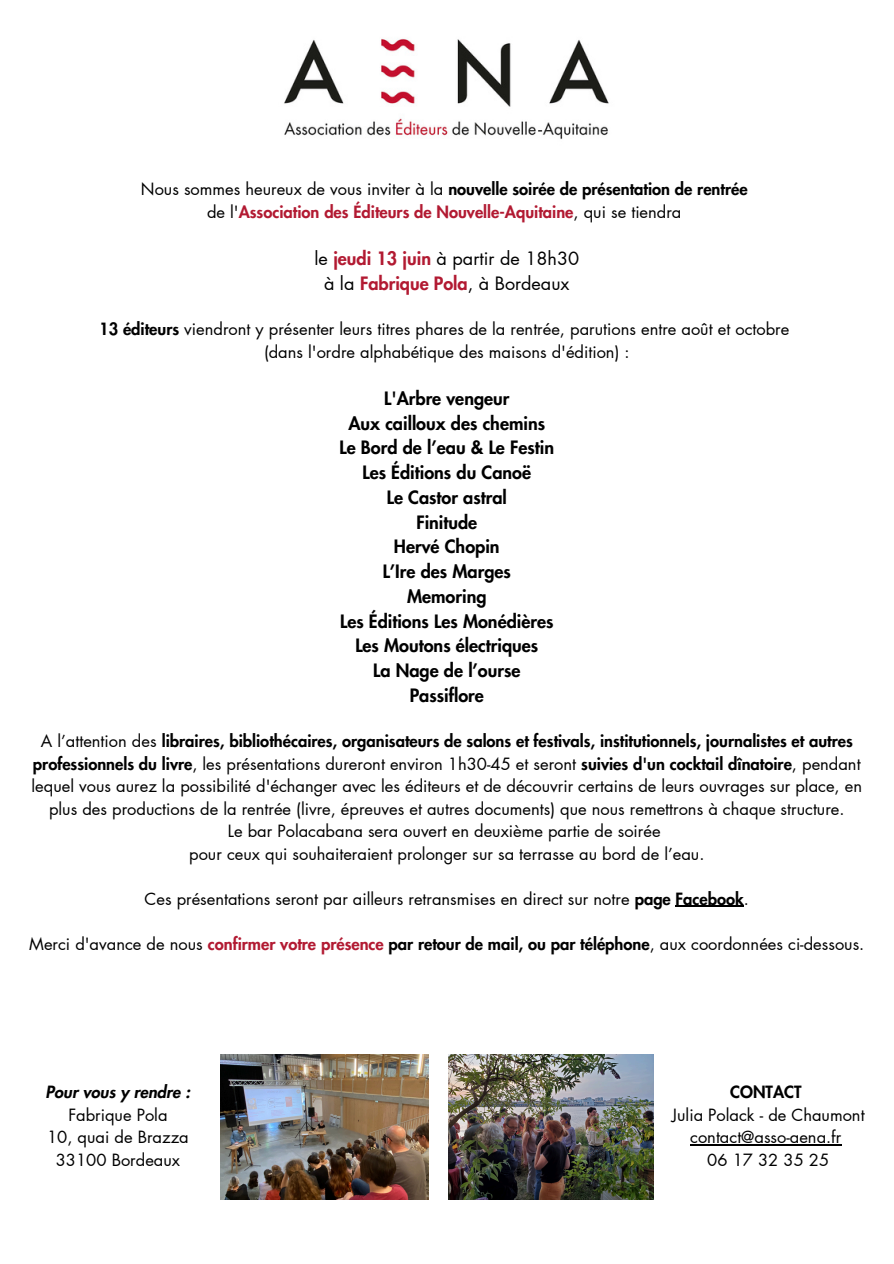
<style>
.page{position:relative;width:894px;height:1264px;background:#fff}
.page>*{position:absolute;margin:0;border:0;box-sizing:border-box;transform-origin:0 0}
.t1{font:800 18px/24.8px "Futura LT Pro";color:#000;text-align:center}
.t2{font:18px "Futura LT Pro";color:#000}
.t3{font:16.5px/22.5px "Futura LT Pro";color:#000;text-align:center}
.t4{font:800 16.5px "Futura LT Pro";color:#000}
.t5{font:800 16.5px "Futura LT Pro";color:#b21a32}
.t6{font:italic 800 16.5px "Futura LT Pro";color:#000}
.s1{font-weight:400}
.s2{font-weight:400;color:#000}
.s3{font-weight:800;color:#b21a32}
.s4{font-weight:800}
</style>
<div class="page">
<img style="left:284px;top:39px;width:325px;height:100px">
<hr style="left:675px;top:905px;width:68px;height:1px;background:#000">
<hr style="left:690px;top:1144px;width:151px;height:1px;background:#000">
<img style="left:448px;top:1054px;width:205px;height:145px">
<img style="left:220px;top:1054px;width:208px;height:145px">
<p class="t4" style="left:141px;top:182px;width:608px"><span class="s1">Nous sommes heureux de vous inviter à la</span> nouvelle soirée de présentation de rentrée</p>
<p class="t5" style="left:207px;top:204px;width:476px"><span class="s2">de l'</span>Association des Éditeurs de Nouvelle-Aquitaine<span class="s2">, qui se tiendra</span></p>
<p class="t2" style="left:314px;top:250px;width:266px">le <span class="s3">jeudi 13 juin</span> à partir de 18h30</p>
<p class="t2" style="left:324px;top:275px;width:247px">à la <span class="s3">Fabrique Pola</span>, à Bordeaux</p>
<p class="t3" style="left:99px;top:318px;width:691px"><span class="s4">13 éditeurs</span> viendront y présenter leurs titres phares de la rentrée, parutions entre août et octobre</p>
<p class="t3" style="left:264px;top:341px;width:367px">(dans l'ordre alphabétique des maisons d'édition) :</p>
<h1 class="t1" style="left:339px;top:386px;width:216px">L'Arbre vengeur<br>Aux cailloux des chemins<br>Le Bord de l’eau &amp; Le Festin<br>Les Éditions du Canoë<br>Le Castor astral<br>Finitude<br>Hervé Chopin<br>L’Ire des Marges<br>Memoring<br>Les Éditions Les Monédières<br>Les Moutons électriques<br>La Nage de l’ourse<br>Passiflore</h1>
<p class="t3" style="left:32px;top:730px;width:831px">A l’attention des <span class="s4">libraires, bibliothécaires, organisateurs de salons et festivals, institutionnels, journalistes et autres professionnels du livre</span>, les présentations dureront environ 1h30-45 et seront <span class="s4">suivies d'un cocktail dînatoire</span>, pendant lequel vous aurez la possibilité d'échanger avec les éditeurs et de découvrir certains de leurs ouvrages sur place, en plus des productions de la rentrée (livre, épreuves et autres documents) que nous remettrons à chaque structure.</p>
<p class="t3" style="left:228px;top:820px;width:434px">Le bar Polacabana sera ouvert en deuxième partie de soirée</p>
<p class="t3" style="left:189px;top:843px;width:516px">pour ceux qui souhaiteraient prolonger sur sa terrasse au bord de l’eau.</p>
<p class="t3" style="left:144px;top:888px;width:605px">Ces présentations seront par ailleurs retransmises en direct sur notre <span class="s4">page Facebook</span>.</p>
<p class="t3" style="left:29px;top:933px;width:836px">Merci d'avance de nous <span class="s3">confirmer votre présence</span> <span class="s4">par retour de mail, ou par téléphone</span>, aux coordonnées ci-dessous.</p>
<p class="t6" style="left:45px;top:1084px;width:146px">Pour vous y rendre :</p>
<p class="t3" style="left:68px;top:1103px;width:101px">Fabrique Pola</p>
<p class="t3" style="left:47px;top:1126px;width:143px">10, quai de Brazza</p>
<p class="t3" style="left:56px;top:1148px;width:126px">33100 Bordeaux</p>
<p class="t4" style="left:730px;top:1084px;width:73px">CONTACT</p>
<p class="t3" style="left:671px;top:1103px;width:194px">Julia Polack - de Chaumont</p>
<p class="t3" style="left:690px;top:1126px;width:153px">contact@asso-aena.fr</p>
<p class="t3" style="left:707px;top:1148px;width:123px">06 17 32 35 25</p>
</div>
